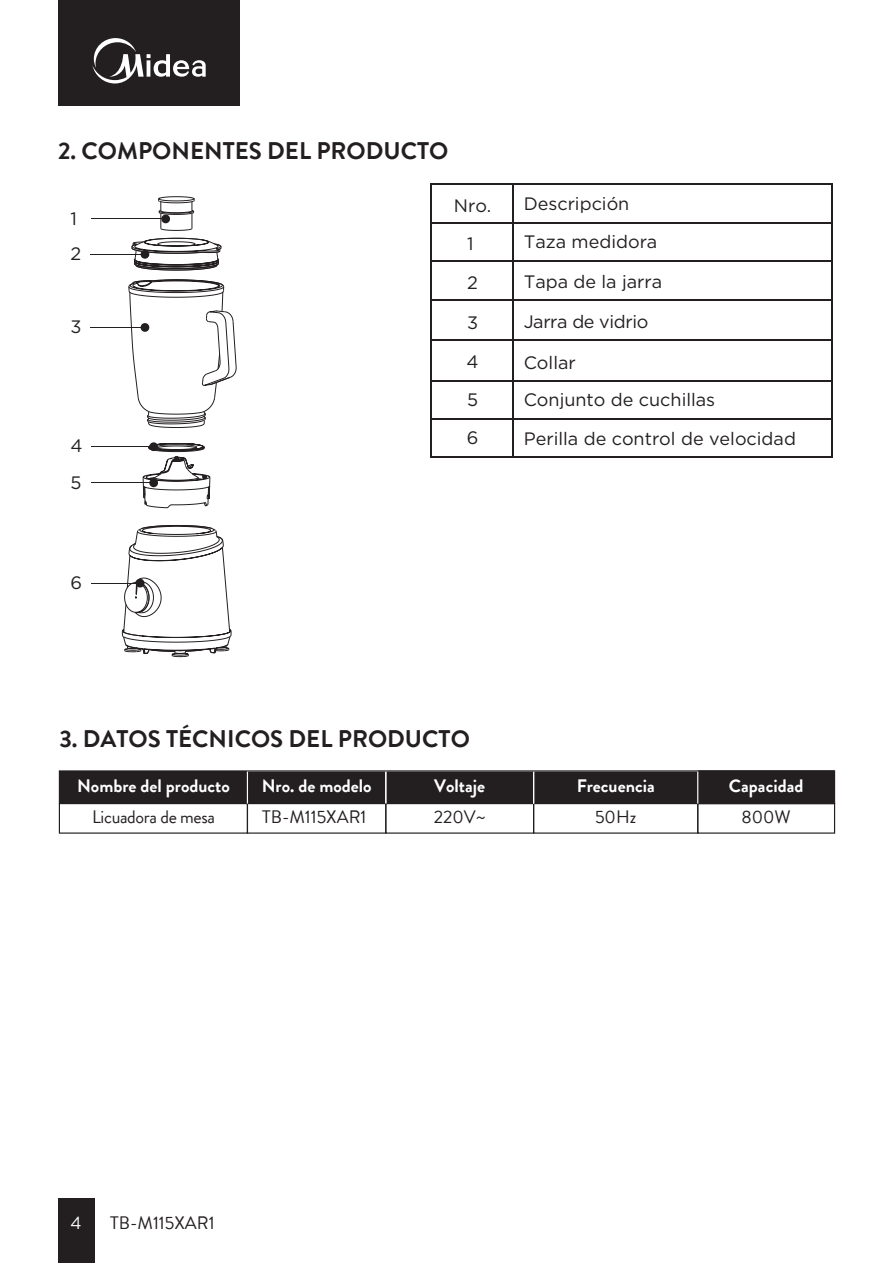
<style>
.page{position:relative;width:893px;height:1263px;background:#fff}
.page>*{position:absolute;margin:0;border:0;box-sizing:border-box;transform-origin:0 0}
.t1{font:700 24px "Brandon Grotesque";color:#231f20}
.t2{font:18px/37.5px "Gotham";color:#231f20}
.t3{font:700 18px "Brandon Grotesque";color:#fff}
.t4{font:18px "Brandon Grotesque";color:#231f20}
.t5{font:18px/39.5px "Gotham";letter-spacing:-.02em;color:#231f20}
.t6{font:18px "Brandon Grotesque";letter-spacing:-.02em;color:#231f20}
.t7{font:18px "Brandon Grotesque";color:#fff}
</style>
<div class="page">
<div style="left:58px;top:0;width:182px;height:106px;background:#231f20"></div>
<svg style="left:92px;top:38px;width:114px;height:45px"></svg>
<div style="left:58px;top:1198px;width:36px;height:65px;background:#231f20"></div>
<hr style="left:512px;top:184px;width:1px;height:272px;background:#231f20">
<hr style="left:430px;top:183px;width:402px;height:1px;background:#231f20">
<hr style="left:430px;top:184px;width:1px;height:273px;background:#231f20">
<hr style="left:831px;top:183px;width:1px;height:274px;background:#231f20">
<hr style="left:431px;top:418px;width:401px;height:1px;background:#231f20">
<hr style="left:431px;top:380px;width:401px;height:1px;background:#231f20">
<hr style="left:431px;top:340px;width:401px;height:1px;background:#231f20">
<hr style="left:431px;top:299px;width:401px;height:1px;background:#231f20">
<hr style="left:431px;top:261px;width:401px;height:1px;background:#231f20">
<hr style="left:431px;top:222px;width:401px;height:1px;background:#231f20">
<hr style="left:430px;top:456px;width:402px;height:1px;background:#231f20">
<hr style="left:91px;top:219px;width:75px;height:1px;background:#231f20">
<svg style="left:158px;top:196px;width:37px;height:35px"></svg>
<hr style="left:91px;top:327px;width:54px;height:1px;background:#231f20">
<svg style="left:128px;top:279px;width:109px;height:149px"></svg>
<hr style="left:91px;top:482px;width:63px;height:1px;background:#231f20">
<hr style="left:91px;top:583px;width:49px;height:1px;background:#231f20">
<svg style="left:122px;top:525px;width:110px;height:133px"></svg>
<hr style="left:91px;top:254px;width:54px;height:1px;background:#231f20">
<svg style="left:131px;top:238px;width:91px;height:33px"></svg>
<hr style="left:91px;top:446px;width:63px;height:1px;background:#231f20">
<svg style="left:143px;top:442px;width:67px;height:67px"></svg>
<div style="left:247px;top:803px;width:139px;height:31px;border:1px solid #231f20"></div>
<svg style="left:58px;top:770px;width:778px;height:35px;background:#2c2829"></svg>
<h1 class="t1" style="left:58px;top:134px;width:392px">2. COMPONENTES DEL PRODUCTO</h1>
<p class="t2" style="left:70px;top:200px;width:12px;line-height:35.4px">1<br>2</p>
<p class="t2" style="left:70px;top:308px;width:13px">3</p>
<p class="t2" style="left:70px;top:427px;width:14px">4</p>
<p class="t2" style="left:70px;top:463px;width:13px">5</p>
<p class="t2" style="left:454px;top:187px;width:39px;text-align:center">Nro.<br>1</p>
<p class="t2" style="left:467px;top:263px;width:12px">2</p>
<p class="t2" style="left:467px;top:303px;width:13px">3</p>
<p class="t2" style="left:467px;top:343px;width:14px">4<br>5</p>
<p class="t2" style="left:524px;top:185px;width:107px">Descripción</p>
<p class="t2" style="left:524px;top:223px;width:135px">Taza medidora</p>
<p class="t5" style="left:524px;top:262px;width:140px">Tapa de la jarra<br>Jarra de vidrio</p>
<p class="t2" style="left:524px;top:344px;width:54px">Collar</p>
<p class="t2" style="left:524px;top:381px;width:193px">Conjunto de cuchillas</p>
<p class="t2" style="left:467px;top:419px;width:13px">6</p>
<p class="t2" style="left:524px;top:419px;width:274px">Perilla de control de velocidad</p>
<p class="t2" style="left:70px;top:563px;width:13px">6</p>
<h1 class="t1" style="left:59px;top:722px;width:412px">3. DATOS TÉCNICOS DEL PRODUCTO</h1>
<p class="t3" style="left:77px;top:773px;width:154px">Nombre del producto</p>
<p class="t3" style="left:262px;top:773px;width:111px">Nro. de modelo</p>
<p class="t3" style="left:434px;top:773px;width:52px">Voltaje</p>
<p class="t3" style="left:577px;top:773px;width:80px">Frecuencia</p>
<p class="t3" style="left:729px;top:773px;width:76px">Capacidad</p>
<p class="t6" style="left:92px;top:805px;width:124px">Licuadora de mesa</p>
<p class="t4" style="left:262px;top:805px;width:106px">TB-M115XAR1</p>
<p class="t4" style="left:434px;top:805px;width:54px">220V~</p>
<p class="t4" style="left:595px;top:805px;width:43px">50Hz</p>
<p class="t4" style="left:741px;top:805px;width:51px">800W</p>
<p class="t7" style="left:71px;top:1211px;width:12px">4</p>
<p class="t4" style="left:110px;top:1211px;width:106px">TB-M115XAR1</p>
</div>
